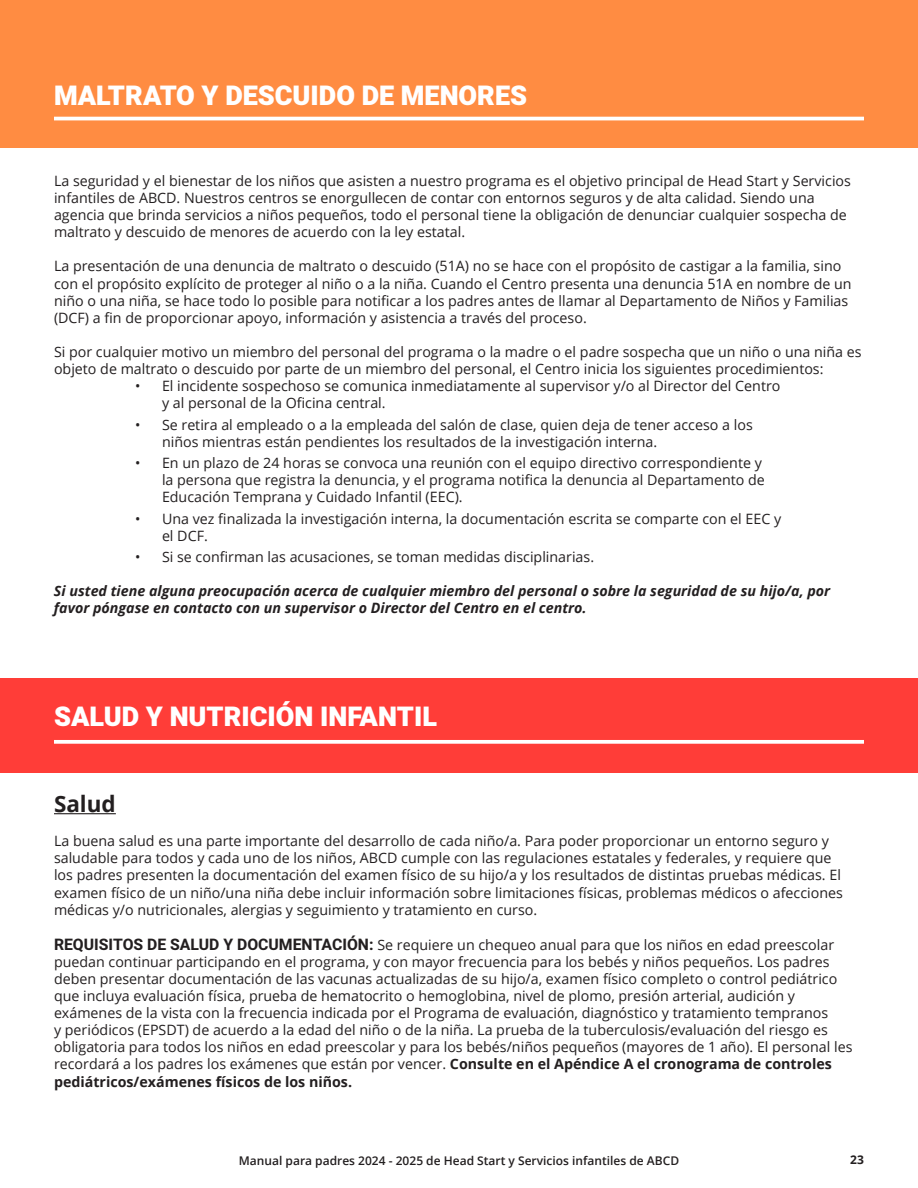
<style>
.page{position:relative;width:918px;height:1188px;background:#fff}
.page>*{position:absolute;margin:0;border:0;box-sizing:border-box;transform-origin:0 0}
.t1{font:900 27px "Heebo";color:#fff}
.Title_2{font:700 22.5px "Open Sans";color:#231f20}
.t2{font:14.25px/17.1px "Open Sans";color:#231f20}
.t3{font:italic 700 14.25px/17.1px "Open Sans";color:#231f20}
.t4{font:600 12px "Open Sans";color:#231f20}
.t5{font:700 12px "Open Sans";color:#231f20}
.s1{font-family:"Heebo";font-weight:700;font-size:15.75px}
.s2{font-weight:700}
</style>
<div class="page">
<div style="left:0;top:0;width:918px;height:147px;background:#ff8c42"></div>
<hr style="left:54px;top:117px;width:810px;height:3px;background:#fff">
<div style="left:0;top:678px;width:918px;height:95px;background:#ff3d38"></div>
<svg style="left:54px;top:740px;width:810px;height:4px;fill:#fff"></svg>
<hr style="left:54px;top:813px;width:62px;height:1px;background:#231f20">
<p class="t1" style="left:54px;top:77px;width:475px">MALTRATO Y DESCUIDO DE MENORES</p>
<p class="t2" style="left:54px;top:172px;width:799px">La seguridad y el bienestar de los niños que asisten a nuestro programa es el objetivo principal de Head Start y Servicios infantiles de ABCD. Nuestros centros se enorgullecen de contar con entornos seguros y de alta calidad. Siendo una agencia que brinda servicios a niños pequeños, todo el personal tiene la obligación de denunciar cualquier sospecha de maltrato y descuido de menores de acuerdo con la ley estatal.</p>
<p class="t2" style="left:54px;top:257px;width:799px">La presentación de una denuncia de maltrato o descuido (51A) no se hace con el propósito de castigar a la familia, sino con el propósito explícito de proteger al niño o a la niña. Cuando el Centro presenta una denuncia 51A en nombre de un niño o una niña, se hace todo lo posible para notificar a los padres antes de llamar al Departamento de Niños y Familias (DCF) a fin de proporcionar apoyo, información y asistencia a través del proceso.</p>
<p class="t2" style="left:54px;top:343px;width:809px">Si por cualquier motivo un miembro del personal del programa o la madre o el padre sospecha que un niño o una niña es objeto de maltrato o descuido por parte de un miembro del personal, el Centro inicia los siguientes procedimientos:</p>
<p class="t2" style="left:162px;top:377px;width:620px;text-indent:-27px">• El incidente sospechoso se comunica inmediatamente al supervisor y/o al Director del Centro y al personal de la Oficina central.</p>
<p class="t2" style="left:162px;top:416px;width:592px;text-indent:-27px">• Se retira al empleado o a la empleada del salón de clase, quien deja de tener acceso a los niños mientras están pendientes los resultados de la investigación interna.</p>
<p class="t2" style="left:162px;top:454px;width:604px;text-indent:-27px">• En un plazo de 24 horas se convoca una reunión con el equipo directivo correspondiente y la persona que registra la denuncia, y el programa notifica la denuncia al Departamento de<br>Educación Temprana y Cuidado Infantil (EEC).</p>
<p class="t2" style="left:162px;top:510px;width:621px;text-indent:-27px">• Una vez finalizada la investigación interna, la documentación escrita se comparte con el EEC y el DCF.</p>
<p class="t2" style="left:135px;top:548px;width:461px">• Si se confirman las acusaciones, se toman medidas disciplinarias.</p>
<p class="t3" style="left:54px;top:582px;width:778px">Si usted tiene alguna preocupación acerca de cualquier miembro del personal o sobre la seguridad de su hijo/a, por favor póngase en contacto con un supervisor o Director del Centro en el centro.</p>
<p class="t1" style="left:54px;top:698px;width:385px">SALUD Y NUTRICIÓN INFANTIL</p>
<p class="Title_2" style="left:54px;top:788px;width:63px">Salud</p>
<p class="t2" style="left:54px;top:832px;width:790px">La buena salud es una parte importante del desarrollo de cada niño/a. Para poder proporcionar un entorno seguro y saludable para todos y cada uno de los niños, ABCD cumple con las regulaciones estatales y federales, y requiere que los padres presenten la documentación del examen físico de su hijo/a y los resultados de distintas pruebas médicas. El examen físico de un niño/una niña debe incluir información sobre limitaciones físicas, problemas médicos o afecciones médicas y/o nutricionales, alergias y seguimiento y tratamiento en curso.</p>
<p class="t2" style="left:54px;top:936px;width:800px"><span class="s1">REQUISITOS DE SALUD Y DOCUMENTACIÓN:</span> Se requiere un chequeo anual para que los niños en edad preescolar puedan continuar participando en el programa, y con mayor frecuencia para los bebés y niños pequeños. Los padres deben presentar documentación de las vacunas actualizadas de su hijo/a, examen físico completo o control pediátrico que incluya evaluación física, prueba de hematocrito o hemoglobina, nivel de plomo, presión arterial, audición y exámenes de la vista con la frecuencia indicada por el Programa de evaluación, diagnóstico y tratamiento tempranos<br>y periódicos (EPSDT) de acuerdo a la edad del niño o de la niña. La prueba de la tuberculosis/evaluación del riesgo es obligatoria para todos los niños en edad preescolar y para los bebés/niños pequeños (mayores de 1 año). El personal les recordará a los padres los exámenes que están por vencer. <span class="s2">Consulte en el Apéndice A el cronograma de controles pediátricos/exámenes físicos de los niños.</span></p>
<p class="t4" style="left:239px;top:1152px;width:442px">Manual para padres 2024 - 2025 de Head Start y Servicios infantiles de ABCD</p>
<p class="t5" style="left:850px;top:1151px;width:15px">23</p>
</div>
